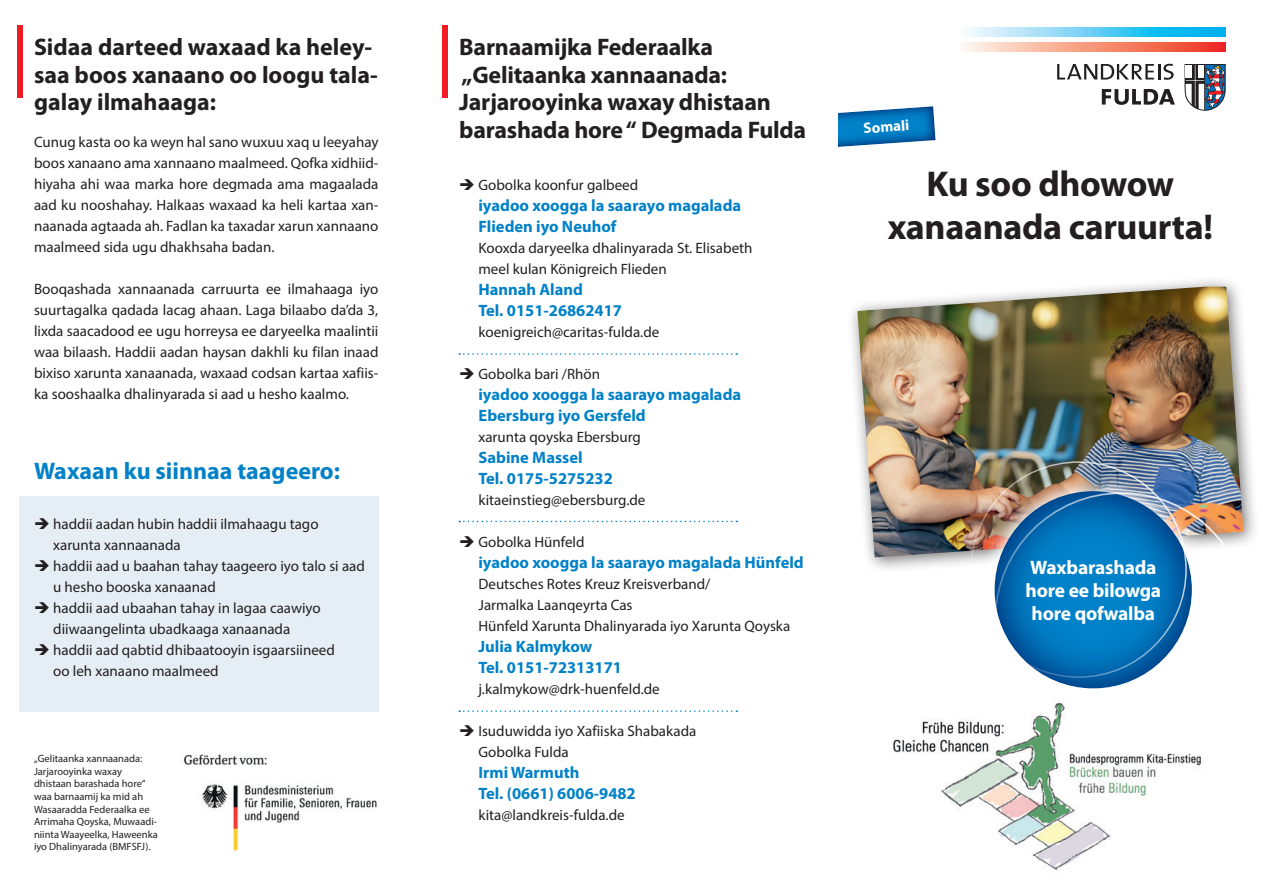
<style>
.page{position:relative;width:1263px;height:893px;background:#fff}
.page>*{position:absolute;margin:0;border:0;box-sizing:border-box;transform-origin:0 0}
.t1{font:700 36px/43.2px "Myriad Pro";letter-spacing:-.01em;color:#231f20;text-align:center}
.t2{font:700 24px/27.5px "Myriad Pro";letter-spacing:-.01em;color:#231f20}
.t3{font:700 24px "Myriad Pro";color:#0081c8}
.t4{font:700 19.5px/23.4px "Myriad Pro";letter-spacing:-.01em;color:#fff;text-align:center}
.t5{font:700 16.5px/21px "Myriad Pro";color:#0081c8}
.t6{font:15px/21px "Myriad Pro";color:#231f20}
.t7{font:700 15px "Myriad Pro";color:#fff}
.t8{font:10.5px/12.6px "Myriad Pro";color:#231f20}
</style>
<div class="page">
<div style="left:19px;top:496px;width:359px;height:216px;background:#e6eef5"></div>
<img style="left:183px;top:754px;width:194px;height:98px">
<svg style="left:459px;top:353px;width:278px;height:2px"></svg>
<svg style="left:459px;top:521px;width:278px;height:1px"></svg>
<svg style="left:459px;top:710px;width:278px;height:2px"></svg>
<svg style="left:1057px;top:64px;width:116px;height:16px"></svg>
<svg style="left:1102px;top:89px;width:73px;height:16px"></svg>
<svg style="left:1184px;top:64px;width:42px;height:47px"></svg>
<svg style="left:966px;top:42px;width:260px;height:10px;background:#f5927c"></svg>
<svg style="left:967px;top:27px;width:259px;height:10px;background:#64d0f5"></svg>
<div style="left:847px;top:275px;width:413px;height:299px;background:#231f20;opacity:.6"></div>
<img style="left:857px;top:287px;width:386px;height:270px">
<img style="left:975px;top:471px;width:237px;height:103px">
<svg style="left:993px;top:491px;width:199px;height:198px;background:#3386bc"></svg>
<svg style="left:838px;top:106px;width:98px;height:41px"></svg>
<div style="left:17px;top:26px;width:6px;height:72px;background:#ee1d23"></div>
<img style="left:893px;top:703px;width:309px;height:168px">
<div style="left:442px;top:26px;width:6px;height:72px;background:#ee1d23"></div>
<h2 class="t2" style="left:34px;top:33px;width:345px">Sidaa darteed waxaad ka heley&shy;saa boos xanaano oo loogu tala&shy;galay ilmahaaga:</h2>
<p class="t6" style="left:34px;top:131px;width:346px;text-align:justify">Cunug kasta oo ka weyn hal sano wuxuu xaq u leeyahay boos xanaano ama xannaano maalmeed. Qofka xidhiid&shy;hiyaha ahi waa marka hore degmada ama magaalada aad ku nooshahay. Halkaas waxaad ka heli kartaa xan&shy;naanada agtaada ah. Fadlan ka taxadar xarun xannaano maalmeed sida ugu dhakhsaha badan.</p>
<p class="t6" style="left:34px;top:278px;width:346px;text-align:justify">Booqashada xannaanada carruurta ee ilmahaaga iyo suurtagalka qadada lacag ahaan. Laga bilaabo da’da 3, lixda saacadood ee ugu horreysa ee daryeelka maalintii waa bilaash. Haddii aadan haysan dakhli ku filan inaad bixiso xarunta xanaanada, waxaad codsan kartaa xafiis&shy;ka sooshaalka dhalinyarada si aad u hesho kaalmo.</p>
<h2 class="t3" style="left:34px;top:455px;width:307px">Waxaan ku siinnaa taageero:</h2>
<p class="t6" style="left:53px;top:513px;width:267px;text-indent:-19px">➔ haddii aadan hubin haddii ilmahaagu tago xarunta xannaanada</p>
<p class="t6" style="left:53px;top:555px;width:313px;text-indent:-19px">➔ haddii aad u baahan tahay taageero iyo talo si aad u hesho booska xanaanad</p>
<p class="t6" style="left:53px;top:597px;width:269px;text-indent:-19px">➔ haddii aad ubaahan tahay in lagaa caawiyo diiwaangelinta ubadkaaga xanaanada</p>
<p class="t6" style="left:53px;top:639px;width:283px;text-indent:-19px">➔ haddii aad qabtid dhibaatooyin isgaarsiineed oo leh xanaano maalmeed</p>
<p class="t8" style="left:34px;top:752px;width:125px">„Gelitaanka xannaanada:<br>Jarjarooyinka waxay dhistaan barashada hore“ waa barnaamij ka mid ah<br>Wasaaradda Federaalka ee<br>Arrimaha Qoyska, Muwaadi&shy;niinta Waayeelka, Haweenka iyo Dhalinyarada (BMFSFJ).</p>
<h2 class="t2" style="left:459px;top:33px;width:348px">Barnaamijka Federaalka „Gelitaanka xannaanada:<br>Jarjarooyinka waxay dhistaan barashada hore “ Degmada Fulda</h2>
<p class="t6" style="left:459px;top:174px;width:180px">➔ Gobolka koonfur galbeed</p>
<p class="t5" style="left:478px;top:195px;width:264px">iyadoo xoogga la saarayo magalada<br>Flieden iyo Neuhof</p>
<p class="t6" style="left:478px;top:237px;width:276px">Kooxda daryeelka dhalinyarada St. Elisabeth meel kulan Königreich Flieden</p>
<p class="t5" style="left:478px;top:279px;width:145px">Hannah Aland<br>Tel. 0151-26862417</p>
<p class="t6" style="left:478px;top:321px;width:182px">koenigreich@caritas-fulda.de</p>
<p class="t6" style="left:459px;top:363px;width:142px">➔ Gobolka bari /Rhön</p>
<p class="t5" style="left:478px;top:384px;width:264px">iyadoo xoogga la saarayo magalada<br>Ebersburg iyo Gersfeld</p>
<p class="t6" style="left:478px;top:426px;width:164px">xarunta qoyska Ebersburg</p>
<p class="t5" style="left:478px;top:447px;width:136px">Sabine Massel<br>Tel. 0175-5275232</p>
<p class="t6" style="left:478px;top:489px;width:168px">kitaeinstieg@ebersburg.de</p>
<p class="t6" style="left:459px;top:531px;width:127px">➔ Gobolka Hünfeld</p>
<p class="t5" style="left:478px;top:552px;width:327px">iyadoo xoogga la saarayo magalada Hünfeld</p>
<p class="t6" style="left:478px;top:573px;width:313px">Deutsches Rotes Kreuz Kreisverband/<br>Jarmalka Laanqeyrta Cas<br>Hünfeld Xarunta Dhalinyarada iyo Xarunta Qoyska</p>
<p class="t5" style="left:478px;top:636px;width:145px">Julia Kalmykow<br>Tel. 0151-72313171</p>
<p class="t6" style="left:478px;top:678px;width:183px">j.kalmykow@drk-huenfeld.de</p>
<p class="t6" style="left:478px;top:720px;width:219px;text-indent:-19px">➔ Isuduwidda iyo Xafiiska Shabakada<br>Gobolka Fulda</p>
<p class="t5" style="left:478px;top:762px;width:159px">Irmi Warmuth<br>Tel. (0661) 6006-9482</p>
<p class="t6" style="left:478px;top:804px;width:148px">kita@landkreis-fulda.de</p>
<p class="t7" style="left:863px;top:118px;width:47px;rotate:-4deg">Somali</p>
<h1 class="t1" style="left:888px;top:161px;width:327px">Ku soo dhowow xanaanada caruurta!</h1>
<h3 class="t4" style="left:1025px;top:555px;width:137px">Waxbarashada hore ee bilowga hore qofwalba</h3>
</div>
